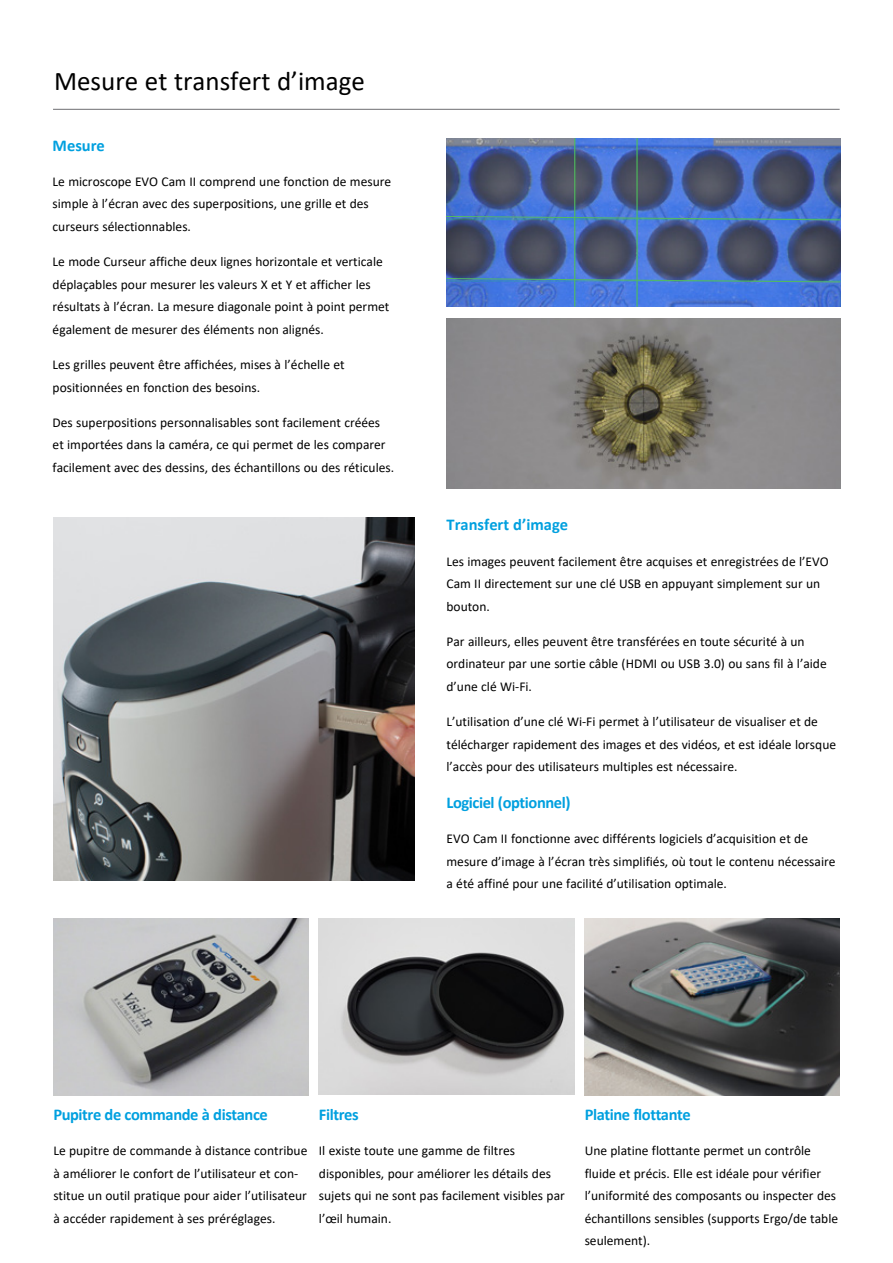
<style>
.page{position:relative;width:893px;height:1263px;background:#fff}
.page>*{position:absolute;margin:0;border:0;box-sizing:border-box;transform-origin:0 0}
.t1{font:27px "Calibri";color:#000}
.t2{font:700 16.5px "Calibri";letter-spacing:-.025em;color:#00a0df}
.t3{font:700 16.5px "Calibri";color:#00a0df}
.t4{font:13.5px/22.5px "Calibri";color:#000}
</style>
<div class="page">
<hr style="left:53px;top:109px;width:787px;height:1px;background:#6d6e71">
<img style="left:319px;top:918px;width:255px;height:177px">
<img style="left:53px;top:918px;width:255px;height:177px">
<img style="left:53px;top:518px;width:361px;height:362px">
<img style="left:585px;top:918px;width:255px;height:177px">
<img style="left:446px;top:138px;width:394px;height:169px">
<img style="left:446px;top:318px;width:394px;height:171px">
<hr style="left:574px;top:138px;width:1px;height:169px;background:#53ba61">
<hr style="left:637px;top:138px;width:1px;height:169px;background:#53ba61">
<svg style="left:445px;top:216px;width:395px;height:4px;background:#488daf"></svg>
<svg style="left:446px;top:278px;width:395px;height:5px;background:#4884b4"></svg>
<h1 class="t1" style="left:54px;top:62px;width:312px">Mesure et transfert d’image</h1>
<p class="t2" style="left:53px;top:134px;width:54px">Mesure</p>
<p class="t4" style="left:53px;top:170px;width:340px">Le microscope EVO Cam II comprend une fonction de mesure simple à l’écran avec des superpositions, une grille et des curseurs sélectionnables.</p>
<p class="t4" style="left:53px;top:250px;width:338px">Le mode Curseur affiche deux lignes horizontale et verticale déplaçables pour mesurer les valeurs X et Y et afficher les résultats à l’écran. La mesure diagonale point à point permet également de mesurer des éléments non alignés.</p>
<p class="t4" style="left:53px;top:353px;width:294px">Les grilles peuvent être affichées, mises à l’échelle et positionnées en fonction des besoins.</p>
<p class="t4" style="left:53px;top:411px;width:343px">Des superpositions personnalisables sont facilement créées et importées dans la caméra, ce qui permet de les comparer facilement avec des dessins, des échantillons ou des réticules.</p>
<p class="t3" style="left:446px;top:513px;width:123px">Transfert d’image</p>
<p class="t4" style="left:446px;top:549px;width:384px">Les images peuvent facilement être acquises et enregistrées de l’EVO<br>Cam II directement sur une clé USB en appuyant simplement sur un bouton.</p>
<p class="t4" style="left:446px;top:630px;width:382px">Par ailleurs, elles peuvent être transférées en toute sécurité à un ordinateur par une sortie câble (HDMI ou USB 3.0) ou sans fil à l’aide d’une clé Wi-Fi.</p>
<p class="t4" style="left:446px;top:710px;width:391px">L’utilisation d’une clé Wi-Fi permet à l’utilisateur de visualiser et de télécharger rapidement des images et des vidéos, et est idéale lorsque l’accès pour des utilisateurs multiples est nécessaire.</p>
<p class="t2" style="left:446px;top:791px;width:126px">Logiciel (optionnel)</p>
<p class="t4" style="left:446px;top:827px;width:391px">EVO Cam II fonctionne avec différents logiciels d’acquisition et de mesure d’image à l’écran très simplifiés, où tout le contenu nécessaire a été affiné pour une facilité d’utilisation optimale.</p>
<p class="t2" style="left:53px;top:1103px;width:216px">Pupitre de commande à distance</p>
<p class="t4" style="left:53px;top:1139px;width:256px">Le pupitre de commande à distance contribue à améliorer le confort de l’utilisateur et con&shy;stitue un outil pratique pour aider l’utilisateur à accéder rapidement à ses préréglages.</p>
<p class="t2" style="left:319px;top:1103px;width:41px">Filtres</p>
<p class="t4" style="left:319px;top:1139px;width:247px">Il existe toute une gamme de filtres disponibles, pour améliorer les détails des sujets qui ne sont pas facilement visibles par l’œil humain.</p>
<p class="t2" style="left:585px;top:1103px;width:108px">Platine flottante</p>
<p class="t4" style="left:585px;top:1139px;width:255px">Une platine flottante permet un contrôle fluide et précis. Elle est idéale pour vérifier l’uniformité des composants ou inspecter des échantillons sensibles (supports Ergo/de table seulement).</p>
</div>
